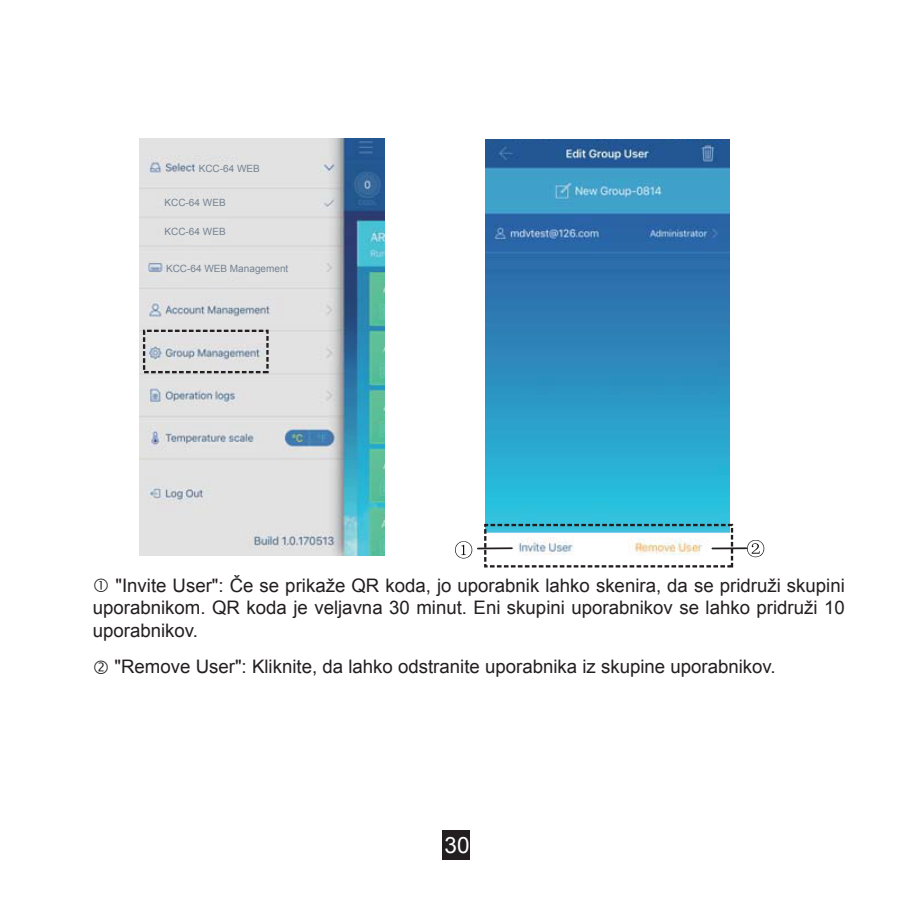
<style>
.page{position:relative;width:923px;height:923px;background:#fff}
.page>*{position:absolute;margin:0;border:0;box-sizing:border-box;transform-origin:0 0}
.t1{font:22.5px "Arial";color:#fff}
.t2{font:18.5px/22.2px "Arial";color:#231f20;text-align:justify}
.t3{font:10px "Arial";color:#748292}
</style>
<div class="page">
<div style="left:442px;top:830px;width:28px;height:30px;background:#231f20"></div>
<img style="left:139px;top:138px;width:245px;height:417px">
<img style="left:485px;top:139px;width:244px;height:385px">
<svg style="left:143px;top:329px;width:126px;height:44px;background:#c8c9cc"></svg>
<svg style="left:484px;top:524px;width:249px;height:43px"></svg>
<hr style="left:477px;top:547px;width:35px;height:2px;background:#221e1f">
<hr style="left:711px;top:547px;width:36px;height:2px;background:#221e1f">
<svg style="left:455px;top:541px;width:17px;height:17px"></svg>
<svg style="left:747px;top:540px;width:17px;height:17px"></svg>
<div style="left:198px;top:162px;width:75px;height:14px;background:#e2e2e2"></div>
<div style="left:164px;top:197px;width:74px;height:14px;background:#e2e2e2"></div>
<div style="left:164px;top:226px;width:74px;height:14px;background:#e2e2e2"></div>
<div style="left:165px;top:263px;width:139px;height:13px;background:#e2e2e2"></div>
<p class="t3" style="left:199px;top:161px;width:63px">KCC-64 WEB</p>
<p class="t3" style="left:164px;top:196px;width:63px">KCC-64 WEB</p>
<p class="t3" style="left:164px;top:225px;width:63px">KCC-64 WEB</p>
<p class="t3" style="left:166px;top:261px;width:124px">KCC-64 WEB Management</p>
<p class="t2" style="left:93px;top:574px;width:753px;text-indent:23px">"Invite User": Če se prikaže QR koda, jo uporabnik lahko skenira, da se pridruži skupini uporabnikom. QR koda je veljavna 30 minut. Eni skupini uporabnikov se lahko pridruži 10 uporabnikov.</p>
<p class="t2" style="left:114px;top:655px;width:662px">"Remove User": Kliknite, da lahko odstranite uporabnika iz skupine uporabnikov.</p>
<p class="t1" style="left:444px;top:830px;width:27px">30</p>
</div>
